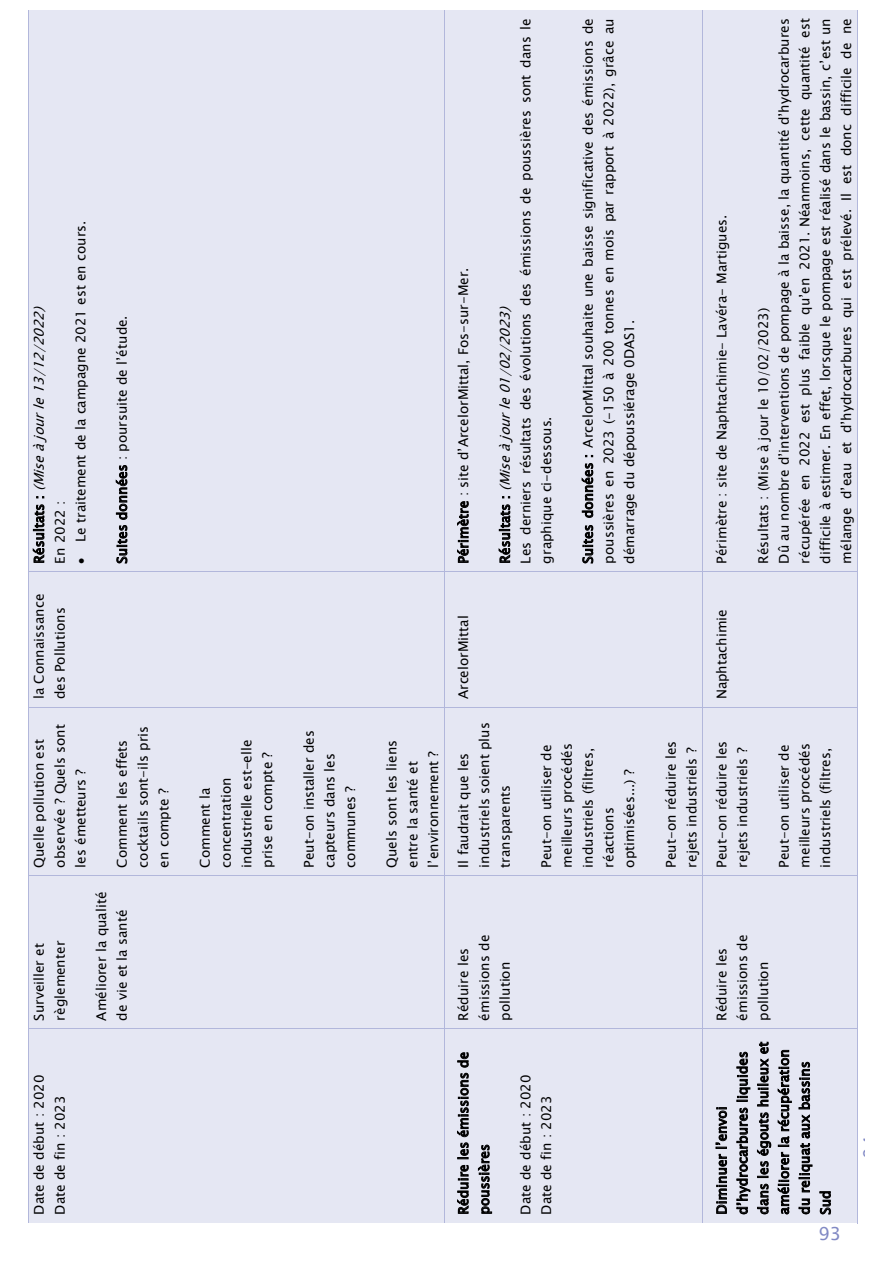
<style>
.page{position:relative;width:893px;height:1263px;background:#fff}
.page>*{position:absolute;margin:0;border:0;box-sizing:border-box;transform-origin:0 0}
.t1{font:18px "Lucida Sans";color:#8189c4}
.t2{font:18px "Lucida Sans";color:#8189c5}
.t3{font:13.5px/20.7px "Lucida Sans Unicode";letter-spacing:.005em;color:#000}
.t4{font:italic 13.5px/20.9px "Lucida Sans Unicode";color:#000}
.s1{font-style:normal}
.s2{font-style:italic}
</style>
<div class="page">
<div style="left:29px;top:1029px;width:415px;height:193px;background:#e5e7f3"></div>
<div style="left:29px;top:876px;width:415px;height:152px;background:#e5e7f3"></div>
<div style="left:29px;top:707px;width:415px;height:168px;background:#e5e7f3"></div>
<div style="left:29px;top:572px;width:415px;height:135px;background:#e5e7f3"></div>
<div style="left:29px;top:10px;width:415px;height:561px;background:#e5e7f3"></div>
<hr style="left:29px;top:1029px;width:1px;height:193px;background:#b2b7db">
<hr style="left:29px;top:876px;width:1px;height:152px;background:#b2b7db">
<hr style="left:29px;top:707px;width:1px;height:168px;background:#b2b7db">
<hr style="left:29px;top:572px;width:1px;height:135px;background:#b2b7db">
<hr style="left:29px;top:10px;width:1px;height:561px;background:#b2b7db">
<hr style="left:29px;top:1028px;width:415px;height:1px;background:#b2b7db">
<hr style="left:29px;top:875px;width:415px;height:1px;background:#b2b7db">
<hr style="left:29px;top:707px;width:415px;height:1px;background:#b2b7db">
<hr style="left:29px;top:571px;width:415px;height:1px;background:#b2b7db">
<div style="left:444px;top:1029px;width:258px;height:193px;background:#e5e7f3"></div>
<div style="left:444px;top:876px;width:258px;height:152px;background:#e5e7f3"></div>
<div style="left:444px;top:707px;width:258px;height:168px;background:#e5e7f3"></div>
<div style="left:444px;top:572px;width:258px;height:135px;background:#e5e7f3"></div>
<div style="left:444px;top:10px;width:258px;height:561px;background:#e5e7f3"></div>
<hr style="left:444px;top:1029px;width:1px;height:193px;background:#b2b7db">
<hr style="left:444px;top:876px;width:1px;height:152px;background:#b2b7db">
<hr style="left:444px;top:707px;width:1px;height:168px;background:#b2b7db">
<hr style="left:444px;top:572px;width:1px;height:135px;background:#b2b7db">
<hr style="left:444px;top:10px;width:1px;height:561px;background:#b2b7db">
<hr style="left:444px;top:1028px;width:258px;height:1px;background:#b2b7db">
<hr style="left:444px;top:875px;width:258px;height:1px;background:#b2b7db">
<hr style="left:444px;top:707px;width:258px;height:1px;background:#b2b7db">
<hr style="left:444px;top:571px;width:258px;height:1px;background:#b2b7db">
<div style="left:703px;top:1029px;width:154px;height:193px;background:#e5e7f3"></div>
<div style="left:703px;top:876px;width:154px;height:152px;background:#e5e7f3"></div>
<div style="left:703px;top:707px;width:154px;height:168px;background:#e5e7f3"></div>
<div style="left:703px;top:572px;width:154px;height:135px;background:#e5e7f3"></div>
<div style="left:703px;top:10px;width:154px;height:561px;background:#e5e7f3"></div>
<hr style="left:702px;top:1029px;width:1px;height:193px;background:#b2b7db">
<hr style="left:702px;top:876px;width:1px;height:152px;background:#b2b7db">
<hr style="left:702px;top:707px;width:1px;height:168px;background:#b2b7db">
<hr style="left:702px;top:572px;width:1px;height:135px;background:#b2b7db">
<hr style="left:702px;top:10px;width:1px;height:561px;background:#b2b7db">
<hr style="left:857px;top:1029px;width:1px;height:195px;background:#b2b7db">
<hr style="left:703px;top:1028px;width:154px;height:1px;background:#b2b7db">
<hr style="left:857px;top:876px;width:1px;height:152px;background:#b2b7db">
<hr style="left:703px;top:875px;width:154px;height:1px;background:#b2b7db">
<hr style="left:857px;top:707px;width:1px;height:168px;background:#b2b7db">
<hr style="left:703px;top:707px;width:154px;height:1px;background:#b2b7db">
<hr style="left:857px;top:572px;width:1px;height:135px;background:#b2b7db">
<hr style="left:703px;top:571px;width:154px;height:1px;background:#b2b7db">
<hr style="left:857px;top:10px;width:1px;height:561px;background:#b2b7db">
<p class="t4" style="left:29px;top:563px;width:264px;rotate:-90deg"><span class="s1">R é s u l t a t s :</span> (Miseàjourle13/12/2022)<br><span class="s1">En 2022 :</span></p>
<p class="t3" style="left:70px;top:563px;width:345px;rotate:-90deg">• Le traitement de la campagne 2021 est en cours.</p>
<p class="t3" style="left:29px;top:699px;width:107px;rotate:-90deg">la Connaissance des Pollutions</p>
<p class="t3" style="left:112px;top:563px;width:250px;rotate:-90deg">Suites données : poursuite de l’étude.</p>
<p class="t3" style="left:29px;top:867px;width:145px;rotate:-90deg">Quelle pollution est observée ? Quels sont les émetteurs ?</p>
<p class="t3" style="left:112px;top:867px;width:143px;rotate:-90deg">Comment les effets cocktails sont-ils pris en compte ?</p>
<p class="t3" style="left:29px;top:1020px;width:81px;rotate:-90deg">Surveiller et règlementer</p>
<p class="t3" style="left:29px;top:1214px;width:141px;rotate:-90deg">Date de début : 2020<br>Date de fin : 2023</p>
<p class="t3" style="left:91px;top:1020px;width:130px;rotate:-90deg">Améliorer la qualité de vie et la santé</p>
<p class="t3" style="left:195px;top:867px;width:129px;rotate:-90deg">Comment la concentration industrielle est-elle prise en compte ?</p>
<p class="t3" style="left:299px;top:867px;width:139px;rotate:-90deg">Peut-on installer des capteurs dans les communes ?</p>
<p class="t3" style="left:382px;top:867px;width:129px;rotate:-90deg">Quels sont les liens entre la santé et l’environnement ?</p>
<p class="t3" style="left:453px;top:563px;width:298px;rotate:-90deg">Périmètre : site d’ArcelorMittal, Fos-sur-Mer.</p>
<p class="t3" style="left:495px;top:563px;width:547px;rotate:-90deg">R é s u l t a t s : <span class="s2">(Miseàjourle01/02/2023)<br></span>Les derniers résultats des évolutions des émissions de poussières sont dans le graphique ci-dessous.</p>
<p class="t3" style="left:578px;top:563px;width:547px;text-align:justify;rotate:-90deg">Suites données : ArcelorMittal souhaite une baisse significative des émissions de poussières en 2023 (-150 à 200 tonnes en mois par rapport à 2022), grâce au démarrage du dépoussiérage 0DAS1.</p>
<p class="t3" style="left:711px;top:563px;width:350px;rotate:-90deg">Périmètre : site de Naphtachimie- Lavéra- Martigues.</p>
<p class="t3" style="left:753px;top:563px;width:547px;rotate:-90deg">Résultats : (Mise à jour le 10/02/2023)<br>Dû au nombre d’interventions de pompage à la baisse, la quantité d’hydrocarbures récupérée en 2022 est plus faible qu’en 2021. Néanmoins, cette quantité est difficile à estimer. En effet, lorsque le pompage est réalisé dans le bassin, c’est un mélange d’eau et d’hydrocarbures qui est prélevé. Il est donc difficile de ne</p>
<p class="t3" style="left:453px;top:699px;width:85px;rotate:-90deg">ArcelorMittal</p>
<p class="t3" style="left:453px;top:867px;width:147px;rotate:-90deg">Il faudrait que les industriels soient plus transparents</p>
<p class="t3" style="left:711px;top:699px;width:91px;rotate:-90deg">Naphtachimie</p>
<p class="t3" style="left:536px;top:867px;width:126px;rotate:-90deg">Peut-on utiliser de meilleurs procédés industriels (filtres, réactions optimisées...) ?</p>
<p class="t3" style="left:661px;top:867px;width:128px;rotate:-90deg">Peut-on réduire les rejets industriels ?</p>
<p class="t3" style="left:711px;top:867px;width:128px;rotate:-90deg">Peut-on réduire les rejets industriels ?</p>
<p class="t3" style="left:773px;top:867px;width:126px;text-align:justify;rotate:-90deg">Peut-on utiliser de meilleurs procédés industriels (filtres,</p>
<p class="t3" style="left:453px;top:1020px;width:87px;rotate:-90deg">Réduire les émissions de pollution</p>
<p class="t3" style="left:453px;top:1214px;width:164px;rotate:-90deg">Réduire les émissions de poussières</p>
<p class="t3" style="left:515px;top:1214px;width:141px;rotate:-90deg">Date de début : 2020<br>Date de fin : 2023</p>
<p class="t3" style="left:711px;top:1020px;width:87px;rotate:-90deg">Réduire les émissions de pollution</p>
<p class="t3" style="left:711px;top:1214px;width:174px;rotate:-90deg">Diminuer l’envoi d’hydrocarbures liquides dans les égouts huileux et améliorer la récupération du reliquat aux bassins<br>Sud</p>
<h1 class="t1" style="left:819px;top:1223px;width:24px">93</h1>
<h1 class="t2" style="left:860px;top:1159px;width:24px;rotate:-90deg">94</h1>
</div>
